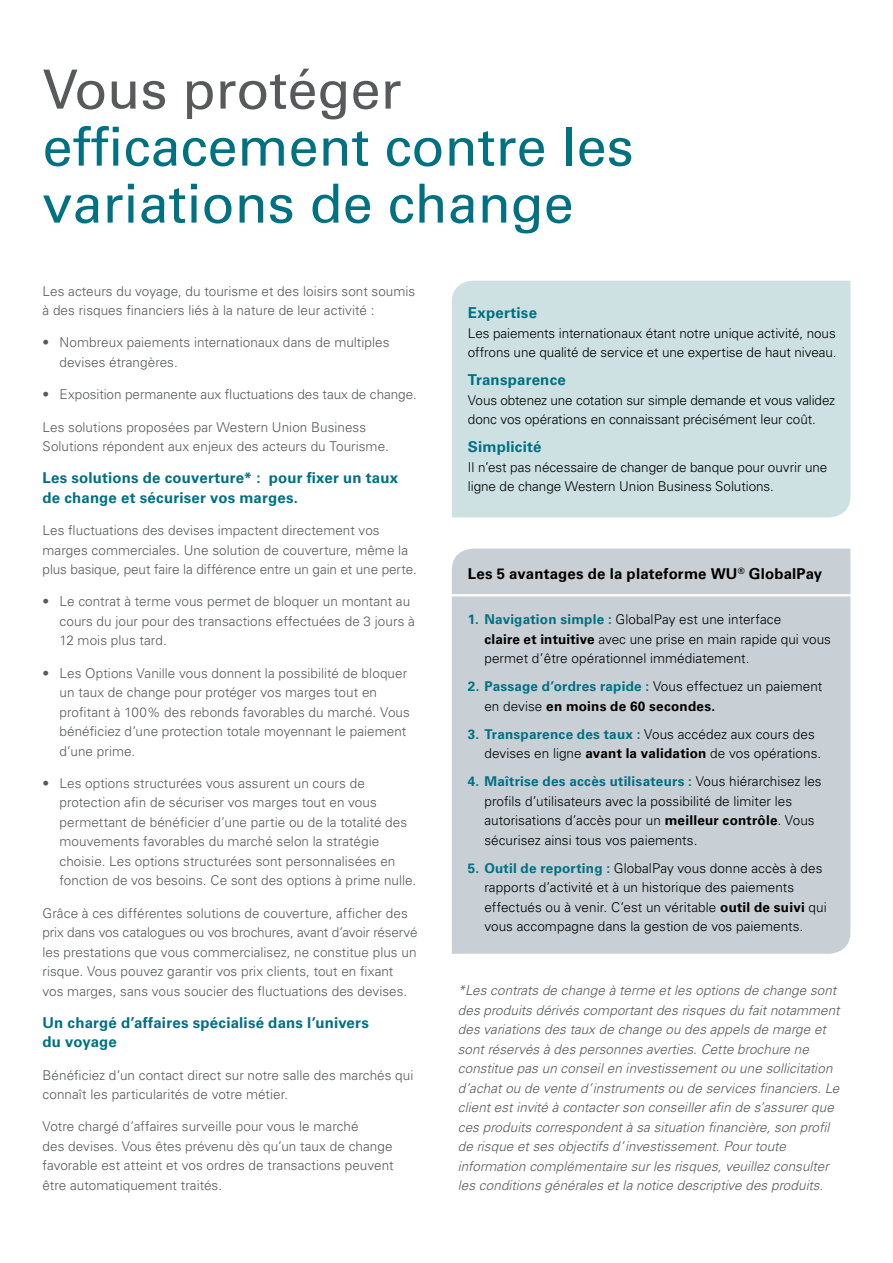
<style>
.page{position:relative;width:893px;height:1263px;background:#fff}
.page>*{position:absolute;margin:0;border:0;box-sizing:border-box;transform-origin:0 0}
.Main_Header{font:54px/57px "Univers LT Pro 55 Roman";color:#007083}
.Sub_Header_10pt_TEAL{font:700 15px/19.5px "Univers LT Pro 65";letter-spacing:.015em;color:#007083}
.Sub_Header_10pt{font:700 15px "Univers LT Pro 65";letter-spacing:.01em;color:#000}
.Body_Copy{font:300 13.5px/19.5px "Univers LT Pro 45";letter-spacing:.005em;color:#58595b}
.Body_Copy-2{font:italic 300 13.5px/19.5px "Univers LT Pro 45";letter-spacing:.005em;color:#58595b}
.Body_Copy-3{font:300 13.5px/19.5px "Univers LT Pro 45";letter-spacing:.005em;color:#000}
.Sub_Header_10pt_TEAL-2{font:300 13.5px/19.5px "Univers LT Pro 45";letter-spacing:-.005em;color:#000}
.Sub_Header_10pt-2{font:300 13.5px/19.5px "Univers LT Pro 45";letter-spacing:.005em;color:#000}
.Sub_Header_10pt_TEAL-3{font:300 13.5px/19.5px "Univers LT Pro 45";letter-spacing:.005em;color:#58595b}
.s1{color:#58595b}
.s2{font-family:"Univers LT Pro 65";font-weight:700;color:#007083}
.s3{font-family:"Univers LT Pro 65";font-weight:700}
</style>
<div class="page">
<div style="left:452px;top:281px;width:398px;height:236px;background:#cde1e3"></div>
<div style="left:452px;top:549px;width:398px;height:405px;background:#c9d0d5"></div>
<hr style="left:452px;top:594px;width:403px;height:2px;background:#fff">
<p class="Main_Header" style="left:43px;top:61px;width:593px"><span class="s1">Vous protéger </span>efficacement contre les variations de change</p>
<p class="Body_Copy" style="left:43px;top:281px;width:374px">Les acteurs du voyage, du tourisme et des loisirs sont soumis à des risques financiers liés à la nature de leur activité :</p>
<p class="Body_Copy" style="left:60px;top:333px;width:331px;text-indent:-17px">• Nombreux paiements internationaux dans de multiples devises étrangères.</p>
<p class="Body_Copy" style="left:43px;top:385px;width:376px">• Exposition permanente aux fluctuations des taux de change.</p>
<p class="Body_Copy" style="left:43px;top:417px;width:348px">Les solutions proposées par Western Union Business<br>Solutions répondent aux enjeux des acteurs du Tourisme.</p>
<p class="Sub_Header_10pt_TEAL" style="left:43px;top:468px;width:357px">Les solutions de couverture* : pour fixer un taux de change et sécuriser vos marges.</p>
<p class="Body_Copy" style="left:43px;top:520px;width:376px">Les fluctuations des devises impactent directement vos marges commerciales. Une solution de couverture, même la plus basique, peut faire la différence entre un gain et une perte.</p>
<p class="Body_Copy" style="left:60px;top:592px;width:357px;text-indent:-17px">• Le contrat à terme vous permet de bloquer un montant au cours du jour pour des transactions effectuées de 3 jours à<br>12 mois plus tard.</p>
<p class="Body_Copy" style="left:60px;top:663px;width:352px;text-indent:-17px">• Les Options Vanille vous donnent la possibilité de bloquer un taux de change pour protéger vos marges tout en profitant à 100% des rebonds favorables du marché. Vous bénéficiez d’une protection totale moyennant le paiement d’une prime.</p>
<p class="Body_Copy" style="left:60px;top:773px;width:358px;text-indent:-17px">• Les options structurées vous assurent un cours de protection afin de sécuriser vos marges tout en vous permettant de bénéficier d’une partie ou de la totalité des mouvements favorables du marché selon la stratégie choisie. Les options structurées sont personnalisées en fonction de vos besoins. Ce sont des options à prime nulle.</p>
<p class="Body_Copy" style="left:43px;top:903px;width:377px">Grâce à ces différentes solutions de couverture, afficher des prix dans vos catalogues ou vos brochures, avant d’avoir réservé les prestations que vous commercialisez, ne constitue plus un risque. Vous pouvez garantir vos prix clients, tout en fixant vos marges, sans vous soucier des fluctuations des devises.</p>
<p class="Sub_Header_10pt_TEAL" style="left:43px;top:1013px;width:328px">Un chargé d’affaires spécialisé dans l’univers du voyage</p>
<p class="Sub_Header_10pt_TEAL-3" style="left:43px;top:1065px;width:372px">Bénéficiez d’un contact direct sur notre salle des marchés qui connaît les particularités de votre métier.</p>
<p class="Body_Copy" style="left:43px;top:1117px;width:353px">Votre chargé d’affaires surveille pour vous le marché<br>des devises. Vous êtes prévenu dès qu’un taux de change favorable est atteint et vos ordres de transactions peuvent être automatiquement traités.</p>
<p class="Sub_Header_10pt_TEAL" style="left:468px;top:303px;width:71px">Expertise</p>
<p class="Sub_Header_10pt_TEAL-2" style="left:468px;top:323px;width:370px">Les paiements internationaux étant notre unique activité, nous offrons une qualité de service et une expertise de haut niveau.</p>
<p class="Sub_Header_10pt_TEAL" style="left:468px;top:370px;width:99px">Transparence</p>
<p class="Sub_Header_10pt_TEAL-2" style="left:468px;top:390px;width:369px">Vous obtenez une cotation sur simple demande et vous validez donc vos opérations en connaissant précisément leur coût.</p>
<p class="Sub_Header_10pt_TEAL" style="left:468px;top:437px;width:75px">Simplicité</p>
<p class="Sub_Header_10pt_TEAL-2" style="left:468px;top:457px;width:361px">Il n’est pas nécessaire de changer de banque pour ouvrir une ligne de change Western Union Business Solutions.</p>
<p class="Sub_Header_10pt" style="left:468px;top:565px;width:356px">Les 5 avantages de la plateforme WU<sup>®</sup> GlobalPay</p>
<p class="Sub_Header_10pt-2" style="left:484px;top:610px;width:348px;text-indent:-16px"><span class="s2">1. Navigation simple :</span> GlobalPay est une interface<br><span class="s3">claire et intuitive</span> avec une prise en main rapide qui vous permet d’être opérationnel immédiatement.</p>
<p class="Body_Copy-3" style="left:484px;top:677px;width:339px;text-indent:-16px"><span class="s2">2. Passage d’ordres rapide :</span> Vous effectuez un paiement en devise <span class="s3">en moins de 60 secondes.</span></p>
<p class="Body_Copy-3" style="left:484px;top:724px;width:338px;text-indent:-16px"><span class="s2">3. Transparence des taux :</span> Vous accédez aux cours des devises en ligne <span class="s3">avant la validation</span> de vos opérations.</p>
<p class="Body_Copy-3" style="left:484px;top:772px;width:339px;text-indent:-16px"><span class="s2">4. Maîtrise des accès utilisateurs :</span> Vous hiérarchisez les profils d’utilisateurs avec la possibilité de limiter les autorisations d’accès pour un <span class="s3">meilleur contrôle</span>. Vous sécurisez ainsi tous vos paiements.</p>
<p class="Body_Copy-3" style="left:484px;top:858px;width:344px;text-indent:-16px"><span class="s2">5. Outil de reporting :</span> GlobalPay vous donne accès à des rapports d’activité et à un historique des paiements effectués ou à venir. C’est un véritable <span class="s3">outil de suivi</span> qui vous accompagne dans la gestion de vos paiements.</p>
<p class="Body_Copy-2" style="left:458px;top:981px;width:383px">*Les contrats de change à terme et les options de change sont des produits dérivés comportant des risques du fait notamment des variations des taux de change ou des appels de marge et sont réservés à des personnes averties. Cette brochure ne constitue pas un conseil en investissement ou une sollicitation d’achat ou de vente d’instruments ou de services financiers. Le client est invité à contacter son conseiller afin de s’assurer que ces produits correspondent à sa situation financière, son profil de risque et ses objectifs d’investissement. Pour toute information complémentaire sur les risques, veuillez consulter les conditions générales et la notice descriptive des produits.</p>
</div>
